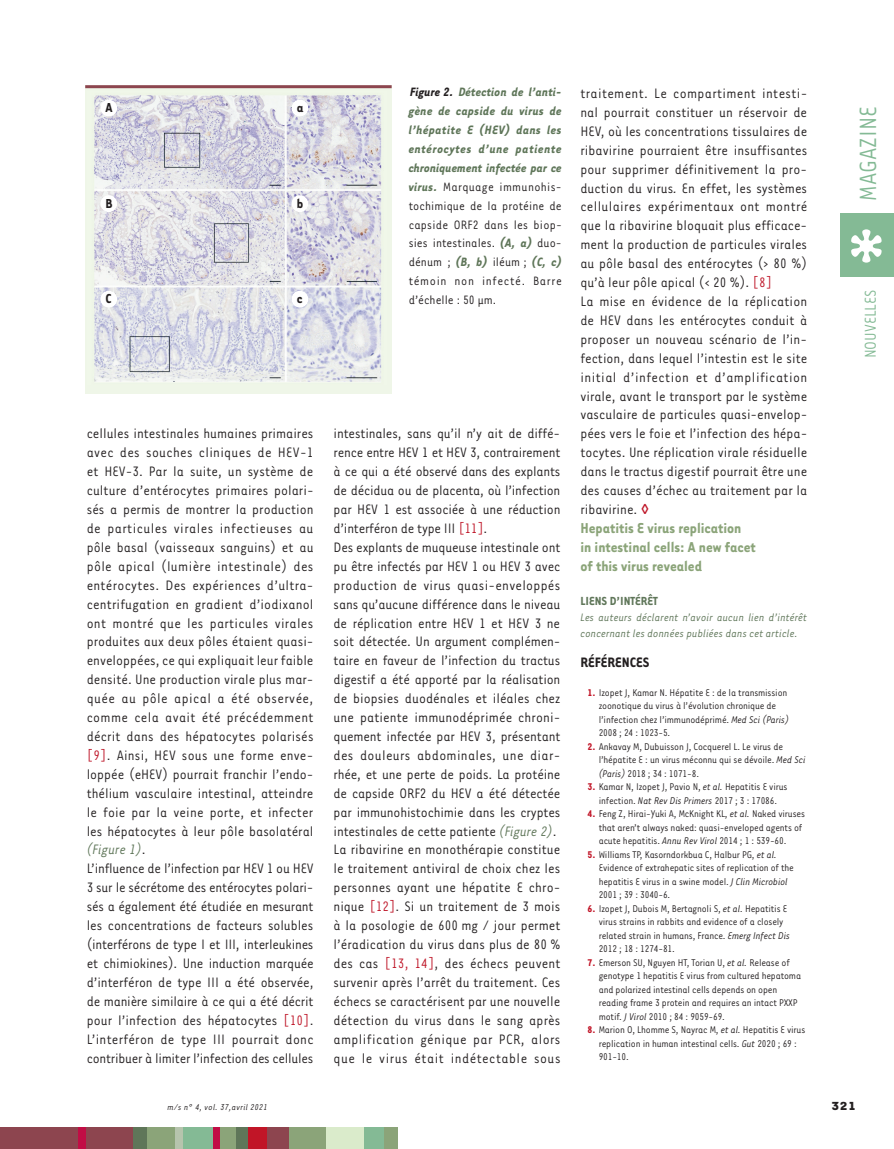
<style>
.page{position:relative;width:894px;height:1149px;background:#fff}
.page>*{position:absolute;margin:0;border:0;box-sizing:border-box;transform-origin:0 0}
.t1{font:27px "Tarzana Narrow";color:#84ba95}
.t2{font:18px "Tarzana Narrow";color:#84ba95}
.t3{font:700 16.5px/18.9px "Tarzana Narrow";color:#8ba479}
.t4{font:15.75px/18.9px "Tarzana Narrow";color:#231f20}
.t5{font:700 15.75px "Tarzana Narrow";color:#231f20}
.t6{font:700 15px "Tarzana Narrow";color:#231f20}
.t7{font:13.95px/18.9px "Tarzana Narrow";letter-spacing:.005em;color:#231f20;text-align:justify}
.t8{font:700 13.5px "Tarzana Narrow";color:#5f7659}
.t9{font:700 13.5px "Tarzana Wide";color:#231f20}
.t10{font:italic 12.45px/15.9px "Tarzana Narrow";color:#5f7659}
.t11{font:11.25px/13.5px "Tarzana Narrow";letter-spacing:-.015em;color:#231f20}
.t12{font:italic 9.75px "Tarzana Narrow";letter-spacing:.025em;color:#231f20}
.s1{color:#bf182a}
.s2{font-style:italic;color:#5f7659}
.s3{font-weight:700;font-style:italic}
.s4{font-weight:700;font-style:italic;color:#5f7659}
.s5{font-style:italic}
.s6{font-weight:700;color:#c11527}
</style>
<div class="page">
<div style="left:0;top:1127px;width:134px;height:21px;background:#8d454f"></div>
<div style="left:235px;top:1127px;width:13px;height:21px;background:#5f7659"></div>
<div style="left:78px;top:1127px;width:7px;height:21px;background:#c10d45"></div>
<div style="left:133px;top:1127px;width:22px;height:21px;background:#5f7659"></div>
<div style="left:147px;top:1127px;width:30px;height:21px;background:#8ba479"></div>
<div style="left:175px;top:1127px;width:9px;height:21px;background:#b6c4ad"></div>
<div style="left:183px;top:1127px;width:30px;height:21px;background:#84ba95"></div>
<div style="left:217px;top:1127px;width:19px;height:21px;background:#8ba479"></div>
<div style="left:213px;top:1127px;width:6px;height:21px;background:#c10d45"></div>
<div style="left:248px;top:1127px;width:27px;height:21px;background:#c11527"></div>
<div style="left:287px;top:1127px;width:39px;height:21px;background:#8ba479"></div>
<div style="left:267px;top:1127px;width:21px;height:21px;background:#8d454f"></div>
<div style="left:326px;top:1127px;width:38px;height:21px;background:#daebcb"></div>
<div style="left:364px;top:1127px;width:20px;height:21px;background:#84ba95"></div>
<div style="left:383px;top:1127px;width:14px;height:21px;background:#8ba479"></div>
<div style="left:840px;top:213px;width:53px;height:63px;background:#84ba95"></div>
<svg style="left:851px;top:229px;width:30px;height:33px"></svg>
<div style="left:85px;top:85px;width:306px;height:308px;background:#eff6e8"></div>
<img style="left:94px;top:95px;width:288px;height:287px">
<div style="left:100px;top:100px;width:17px;height:17px;background:#fff;border-radius:50%"></div>
<div style="left:100px;top:195px;width:17px;height:17px;background:#fff;border-radius:50%"></div>
<div style="left:100px;top:290px;width:17px;height:17px;background:#fff;border-radius:50%"></div>
<div style="left:291px;top:100px;width:17px;height:17px;background:#fff;border-radius:50%"></div>
<div style="left:291px;top:195px;width:17px;height:17px;background:#fff;border-radius:50%"></div>
<div style="left:291px;top:290px;width:17px;height:17px;background:#fff;border-radius:50%"></div>
<hr style="left:85px;top:85px;width:306px;height:3px;background:#8d454f">
<p class="t6" style="left:106px;top:98px;width:9px">A</p>
<p class="t6" style="left:297px;top:98px;width:8px">a</p>
<p class="t6" style="left:106px;top:194px;width:9px">B</p>
<p class="t6" style="left:297px;top:194px;width:8px">b</p>
<p class="t6" style="left:106px;top:289px;width:7px">C</p>
<p class="t6" style="left:297px;top:289px;width:7px">c</p>
<p class="t4" style="left:87px;top:423px;width:228px">cellules intestinales humaines primaires avec des souches cliniques de HEV-1 et HEV-3. Par la suite, un système de culture d’entérocytes primaires polari&shy;sés a permis de montrer la production de particules virales infectieuses au pôle basal (vaisseaux sanguins) et au pôle apical (lumière intestinale) des entérocytes. Des expériences d’ultra&shy;centrifugation en gradient d’iodixanol ont montré que les particules virales produites aux deux pôles étaient quasi&shy;enveloppées, ce qui expliquait leur faible densité. Une production virale plus mar&shy;quée au pôle apical a été observée, comme cela avait été précédemment décrit dans des hépatocytes polarisés <span class="s1">[9]</span>. Ainsi, HEV sous une forme enve&shy;loppée (eHEV) pourrait franchir l’endo&shy;thélium vasculaire intestinal, atteindre le foie par la veine porte, et infecter les hépatocytes à leur pôle basolatéral <span class="s2">(Figure 1)</span>.<br>L’influence de l’infection par HEV 1 ou HEV 3 sur le sécrétome des entérocytes polari&shy;sés a également été étudiée en mesurant les concentrations de facteurs solubles (interférons de type I et III, interleukines et chimiokines). Une induction marquée d’interféron de type III a été observée, de manière similaire à ce qui a été décrit pour l’infection des hépatocytes <span class="s1">[10]</span>.<br>L’interféron de type III pourrait donc contribuer à limiter l’infection des cellules</p>
<p class="t12" style="left:167px;top:1100px;width:102px">m/s n° 4, vol. 37,avril 2021</p>
<p class="t7" style="left:408px;top:82px;width:155px"><span class="s3">Figure 2.</span> <span class="s4">Détection de l’anti&shy;gène de capside du virus de l’hépatite E (HEV) dans les entérocytes d’une patiente chroniquement infectée par ce virus.</span> Marquage immunohis&shy;tochimique de la protéine de capside ORF2 dans les biop&shy;sies intestinales. <span class="s4">(A, a)</span> duo&shy;dénum ; <span class="s4">(B, b)</span> iléum ; <span class="s4">(C, c) </span>témoin non infecté. Barre d’échelle : 50 µm.</p>
<p class="t4" style="left:333px;top:423px;width:228px">intestinales, sans qu’il n’y ait de diffé&shy;rence entre HEV 1 et HEV 3, contrairement à ce qui a été observé dans des explants de décidua ou de placenta, où l’infection par HEV 1 est associée à une réduction d’interféron de type III <span class="s1">[11]</span>.<br>Des explants de muqueuse intestinale ont pu être infectés par HEV 1 ou HEV 3 avec production de virus quasi-enveloppés sans qu’aucune différence dans le niveau de réplication entre HEV 1 et HEV 3 ne soit détectée. Un argument complémen&shy;taire en faveur de l’infection du tractus digestif a été apporté par la réalisation de biopsies duodénales et iléales chez une patiente immunodéprimée chroni&shy;quement infectée par HEV 3, présentant des douleurs abdominales, une diar&shy;rhée, et une perte de poids. La protéine de capside ORF2 du HEV a été détectée par immunohistochimie dans les cryptes intestinales de cette patiente <span class="s2">(Figure 2)</span>.<br>La ribavirine en monothérapie constitue le traitement antiviral de choix chez les personnes ayant une hépatite E chro&shy;nique <span class="s1">[12]</span>. Si un traitement de 3 mois à la posologie de 600 mg / jour permet l’éradication du virus dans plus de 80 % des cas <span class="s1">[13, 14]</span>, des échecs peuvent survenir après l’arrêt du traitement. Ces échecs se caractérisent par une nouvelle détection du virus dans le sang après amplification génique par PCR, alors que le virus était indétectable sous</p>
<p class="t4" style="left:580px;top:83px;width:228px">traitement. Le compartiment intesti&shy;nal pourrait constituer un réservoir de HEV, où les concentrations tissulaires de ribavirine pourraient être insuffisantes pour supprimer définitivement la pro&shy;duction du virus<span class="s5">.</span> En effet, les systèmes cellulaires expérimentaux ont montré que la ribavirine bloquait plus efficace&shy;ment la production de particules virales au pôle basal des entérocytes (&gt; 80 %) qu’à leur pôle apical (&lt; 20 %). <span class="s1">[8]<br></span>La mise en évidence de la réplication de HEV dans les entérocytes conduit à proposer un nouveau scénario de l’in&shy;fection, dans lequel l’intestin est le site initial d’infection et d’amplification virale, avant le transport par le système vasculaire de particules quasi-envelop&shy;pées vers le foie et l’infection des hépa&shy;tocytes. Une réplication virale résiduelle dans le tractus digestif pourrait être une des causes d’échec au traitement par la ribavirine.</p>
<p class="t3" style="left:580px;top:517px;width:177px">Hepatitis E virus replication in intestinal cells: A new facet of this virus revealed</p>
<p class="t8" style="left:580px;top:592px;width:79px">LIENS D’INTÉRÊT</p>
<p class="t10" style="left:580px;top:608px;width:228px">Les auteurs déclarent n’avoir aucun lien d’intérêt concernant les données publiées dans cet article.</p>
<p class="t5" style="left:580px;top:652px;width:70px">RÉFÉRENCES</p>
<p class="t11" style="left:598px;top:684px;width:192px;text-indent:-11px"><span class="s6">1.</span> Izopet J, Kamar N. Hépatite E : de la transmission zoonotique du virus à l’évolution chronique de l’infection chez l’immunodéprimé. <span class="s5">Med Sci (Paris)<br></span>2008 ; 24 : 1023-5.</p>
<p class="t11" style="left:598px;top:738px;width:208px;text-indent:-11px"><span class="s6">2.</span> Ankavay M, Dubuisson J, Cocquerel L. Le virus de l’hépatite E : un virus méconnu qui se dévoile. <span class="s5">Med Sci (Paris)</span> 2018 ; 34 : 1071-8.</p>
<p class="t11" style="left:587px;top:779px;width:201px;text-align:center"><span class="s6">3.</span> Kamar N, Izopet J, Pavio N, <span class="s5">et al.</span> Hepatitis E virus infection. <span class="s5">Nat Rev Dis Primers</span> 2017 ; 3 : 17086.</p>
<p class="t11" style="left:598px;top:806px;width:208px;text-indent:-11px"><span class="s6">4.</span> Feng Z, Hirai-Yuki A, McKnight KL, <span class="s5">et al.</span> Naked viruses that aren’t always naked: quasi-enveloped agents of acute hepatitis. <span class="s5">Annu Rev Virol</span> 2014 ; 1 : 539-60.</p>
<p class="t11" style="left:598px;top:846px;width:197px;text-indent:-11px"><span class="s6">5.</span> Williams TP, Kasorndorkbua C, Halbur PG, <span class="s5">et al.<br></span>Evidence of extrahepatic sites of replication of the hepatitis E virus in a swine model. <span class="s5">J Clin Microbiol </span>2001 ; 39 : 3040-6.</p>
<p class="t11" style="left:598px;top:900px;width:193px;text-indent:-11px"><span class="s6">6.</span> Izopet J, Dubois M, Bertagnoli S, <span class="s5">et al.</span> Hepatitis E virus strains in rabbits and evidence of a closely related strain in humans, France. <span class="s5">Emerg Infect Dis </span>2012 ; 18 : 1274-81.</p>
<p class="t11" style="left:598px;top:954px;width:204px;text-indent:-11px"><span class="s6">7.</span> Emerson SU, Nguyen HT, Torian U, <span class="s5">et al.</span> Release of genotype 1 hepatitis E virus from cultured hepatoma and polarized intestinal cells depends on open reading frame 3 protein and requires an intact PXXP motif. <span class="s5">J Virol</span> 2010 ; 84 : 9059-69.</p>
<p class="t11" style="left:598px;top:1022px;width:208px;text-indent:-11px"><span class="s6">8.</span> Marion O, Lhomme S, Nayrac M, <span class="s5">et al.</span> Hepatitis E virus replication in human intestinal cells. <span class="s5">Gut</span> 2020 ; 69 :<br>901-10.</p>
<h1 class="t1" style="left:851px;top:201px;width:96px;rotate:-90deg">MAGAZINE</h1>
<p class="t2" style="left:859px;top:358px;width:70px;rotate:-90deg">NOUVELLES</p>
<p class="t9" style="left:830px;top:1097px;width:26px">321</p>
</div>
